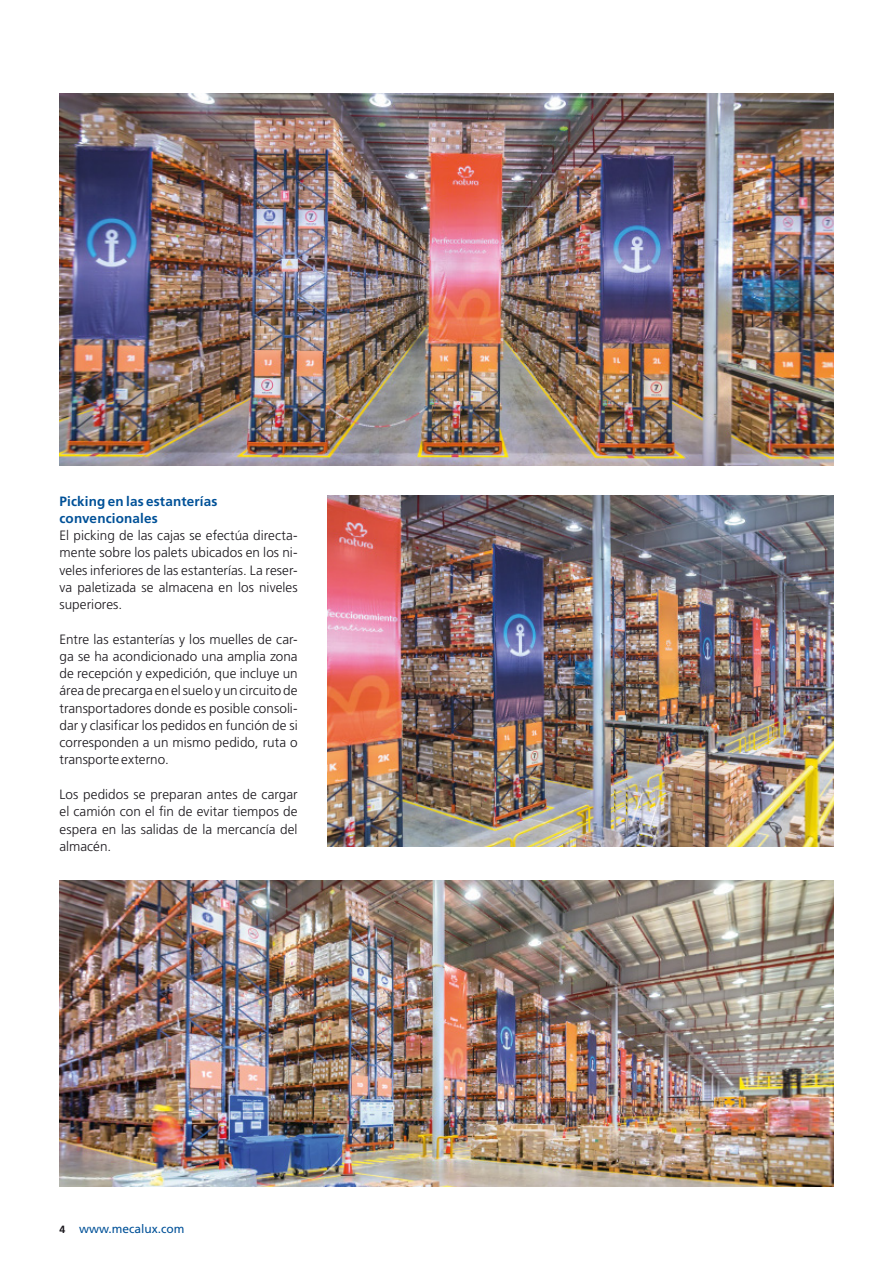
<style>
.page{position:relative;width:893px;height:1263px;background:#fff}
.page>*{position:absolute;margin:0;border:0;box-sizing:border-box;transform-origin:0 0}
.t1{font:300 13.5px/17.2px "Frutiger LT Std";letter-spacing:.005em;color:#1a171c;text-align:justify}
.t2{font:700 13.5px/17.2px "Frutiger LT Std";letter-spacing:.015em;color:#005198}
.t3{font:12px "Frutiger LT Std";color:#005198}
.s1{font-weight:700;font-size:10.5px;color:#1a171c}
</style>
<div class="page">
<img style="left:59px;top:94px;width:774px;height:372px">
<img style="left:327px;top:495px;width:506px;height:351px">
<img style="left:60px;top:880px;width:773px;height:306px">
<p class="t2" style="left:60px;top:492px;width:159px">Picking en las estanterías convencionales</p>
<p class="t1" style="left:60px;top:527px;width:240px">El picking de las cajas se efectúa directa&shy;mente sobre los palets ubicados en los ni&shy;veles inferiores de las estanterías. La reser&shy;va paletizada se almacena en los niveles superiores.</p>
<p class="t1" style="left:60px;top:631px;width:240px">Entre las estanterías y los muelles de car&shy;ga se ha acondicionado una amplia zona de recepción y expedición, que incluye un área de precarga en el suelo y un circuito de transportadores donde es posible consoli&shy;dar y clasificar los pedidos en función de si corresponden a un mismo pedido, ruta o transporte externo.</p>
<p class="t1" style="left:60px;top:786px;width:240px">Los pedidos se preparan antes de cargar el camión con el fin de evitar tiempos de espera en las salidas de la mercancía del almacén.</p>
<p class="t3" style="left:60px;top:1221px;width:126px"><span class="s1">4</span> www.mecalux.com</p>
</div>
